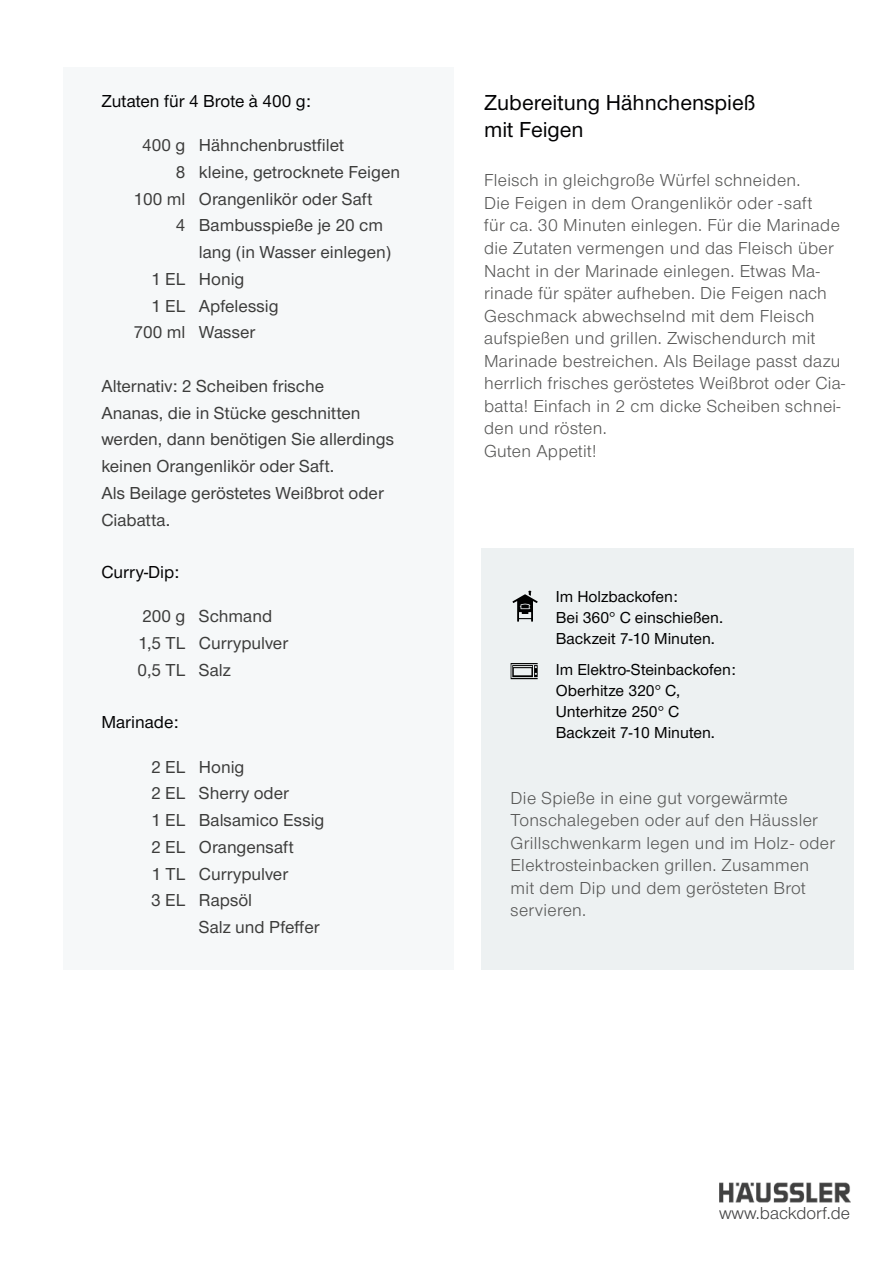
<style>
.page{position:relative;width:893px;height:1263px;background:#fff}
.page>*{position:absolute;margin:0;border:0;box-sizing:border-box;transform-origin:0 0}
.t1{font:500 22.5px/27px "Nimbus San Nov";color:#020203}
.t2{font:18px/22.5px "Nimbus San Nov";letter-spacing:.02em;color:#575756}
.t3{font:500 18px/26.7px "Nimbus San Nov";color:#3c3c3b}
.t4{font:500 18px "Nimbus San Nov";color:#020203}
.t5{font:18px "Nimbus San Nov";color:#020203}
.t6{font:500 16.5px/21px "Nimbus San Nov";color:#000}
</style>
<div class="page">
<img style="left:719px;top:1182px;width:131px;height:21px">
<div style="left:63px;top:67px;width:391px;height:902px;background:#f6f8f9"></div>
<div style="left:481px;top:549px;width:373px;height:420px;background:#edf1f2"></div>
<svg style="left:512px;top:591px;width:26px;height:31px"></svg>
<svg style="left:511px;top:663px;width:27px;height:16px"></svg>
<p class="t4" style="left:101px;top:90px;width:211px">Zutaten für 4 Brote à 400 g:</p>
<p class="t3" style="left:142px;top:132px;width:203px">400 g Hähnchenbrustfilet</p>
<p class="t3" style="left:176px;top:158px;width:226px">8 kleine, getrocknete Feigen</p>
<p class="t3" style="left:134px;top:185px;width:240px">100 ml Orangenlikör oder Saft</p>
<p class="t3" style="left:176px;top:212px;width:209px">4 Bambusspieße je 20 cm</p>
<p class="t3" style="left:199px;top:239px;width:194px">lang (in Wasser einlegen)</p>
<p class="t3" style="left:151px;top:265px;width:95px">1 EL Honig</p>
<p class="t3" style="left:151px;top:292px;width:129px">1 EL Apfelessig</p>
<p class="t3" style="left:134px;top:319px;width:123px">700 ml Wasser</p>
<p class="t3" style="left:101px;top:372px;width:294px">Alternativ: 2 Scheiben frische<br>Ananas, die in Stücke geschnitten werden, dann benötigen Sie allerdings keinen Orangenlikör oder Saft.<br>Als Beilage geröstetes Weißbrot oder<br>Ciabatta.</p>
<p class="t4" style="left:101px;top:562px;width:80px">Curry-Dip:</p>
<p class="t3" style="left:137px;top:603px;width:152px">200 g Schmand<br>1,5 TL Currypulver<br>0,5 TL Salz</p>
<p class="t4" style="left:101px;top:712px;width:79px">Marinade:</p>
<p class="t3" style="left:151px;top:753px;width:175px">2 EL Honig<br>2 EL Sherry oder<br>1 EL Balsamico Essig<br>2 EL Orangensaft<br>1 TL Currypulver<br>3 EL Rapsöl</p>
<p class="t3" style="left:199px;top:914px;width:122px">Salz und Pfeffer</p>
<p class="t1" style="left:484px;top:89px;width:273px">Zubereitung Hähnchenspieß mit Feigen</p>
<p class="t2" style="left:484px;top:169px;width:363px">Fleisch in gleichgroße Würfel schneiden.<br>Die Feigen in dem Orangenlikör oder -saft<br>für ca. 30 Minuten einlegen. Für die Marinade die Zutaten vermengen und das Fleisch über Nacht in der Marinade einlegen. Etwas Ma&shy;rinade für später aufheben. Die Feigen nach Geschmack abwechselnd mit dem Fleisch aufspießen und grillen. Zwischendurch mit Marinade bestreichen. Als Beilage passt dazu herrlich frisches geröstetes Weißbrot oder Cia&shy;batta! Einfach in 2 cm dicke Scheiben schnei&shy;den und rösten.<br>Guten Appetit!</p>
<p class="t6" style="left:556px;top:586px;width:169px">Im Holzbackofen:<br>Bei 360° C einschießen.<br>Backzeit 7-10 Minuten.</p>
<p class="t6" style="left:556px;top:658px;width:181px">Im Elektro-Steinbackofen:<br>Oberhitze 320° C,<br>Unterhitze 250° C<br>Backzeit 7-10 Minuten.</p>
<p class="t2" style="left:511px;top:786px;width:326px">Die Spieße in eine gut vorgewärmte Tonschalegeben oder auf den Häussler Grillschwenkarm legen und im Holz- oder Elektrosteinbacken grillen. Zusammen mit dem Dip und dem gerösteten Brot servieren.</p>
<p class="t5" style="left:719px;top:1203px;width:133px">www.backdorf.de</p>
</div>
